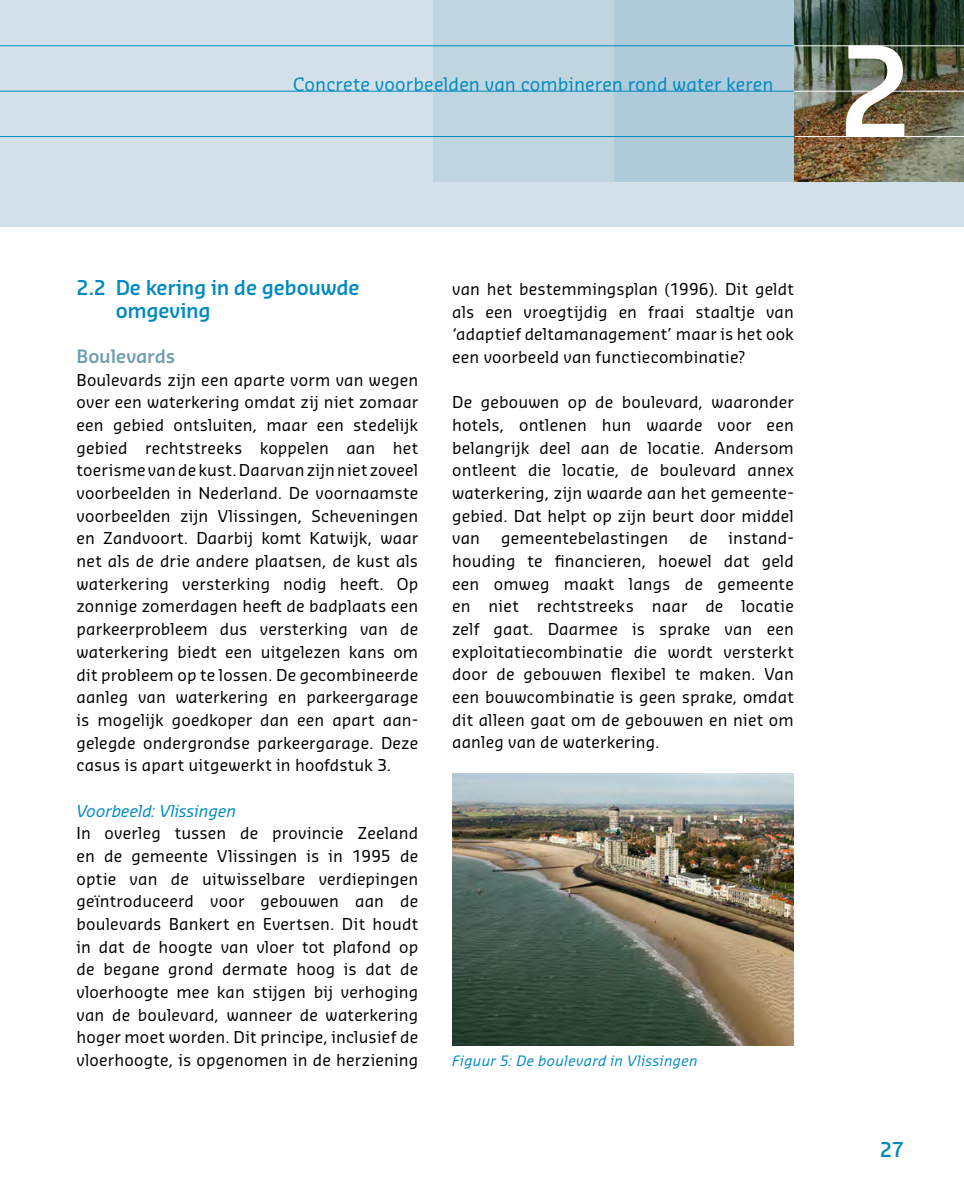
<style>
.page{position:relative;width:964px;height:1191px;background:#fff}
.page>*{position:absolute;margin:0;border:0;box-sizing:border-box;transform-origin:0 0}
.t1{font:600 122px "Sansa Pro";color:#fff}
.t2{font:600 20px/22.6px "Sansa Pro";letter-spacing:-.015em;color:#008abe}
.t3{font:18px "Sansa Pro";letter-spacing:.01em;color:#008abe}
.t4{font:600 18px "Sansa Pro";letter-spacing:-.005em;color:#6f9cb1}
.t5{font:16px/22.6px "Sansa Pro";letter-spacing:.01em;color:#000;text-align:justify}
.t6{font:italic 16px "Sansa Pro";color:#008abe}
.t7{font:italic 14px "Sansa Pro";letter-spacing:.025em;color:#008abe}
</style>
<div class="page">
<div style="left:0;top:0;width:964px;height:227px;background:#d2e1e9"></div>
<img style="left:794px;top:137px;width:170px;height:44px">
<img style="left:794px;top:46px;width:170px;height:45px">
<img style="left:794px;top:92px;width:170px;height:45px">
<svg style="left:794px;top:0;width:170px;height:45px;background:#253d2f"></svg>
<div style="left:613px;top:0;width:181px;height:181px;background:#afcad8"></div>
<div style="left:433px;top:0;width:180px;height:181px;background:#bfd5e0"></div>
<hr style="left:0;top:45px;width:794px;height:1px;background:#008abe">
<hr style="left:0;top:91px;width:794px;height:1px;background:#008abe">
<hr style="left:0;top:136px;width:794px;height:1px;background:#008abe">
<hr style="left:794px;top:45px;width:170px;height:1px;background:#fff">
<hr style="left:794px;top:91px;width:170px;height:1px;background:#fff">
<hr style="left:795px;top:136px;width:169px;height:1px;background:#fff">
<img style="left:452px;top:773px;width:342px;height:272px">
<p class="t3" style="left:293px;top:72px;width:482px">Concrete voorbeelden van combineren rond water keren</p>
<h1 class="t1" style="left:837px;top:11px;width:78px">2</h1>
<p class="t2" style="left:116px;top:275px;width:245px;text-indent:-39px">2.2 De kering in de gebouwde omgeving</p>
<p class="t4" style="left:77px;top:344px;width:100px">Boulevards</p>
<p class="t5" style="left:77px;top:368px;width:343px">Boulevards zijn een aparte vorm van wegen over een waterkering omdat zij niet zomaar een gebied ontsluiten, maar een stedelijk gebied rechtstreeks koppelen aan het toerisme van de kust. Daarvan zijn niet zoveel voorbeelden in Nederland. De voornaamste voorbeelden zijn Vlissingen, Scheveningen en Zandvoort. Daarbij komt Katwijk, waar net als de drie andere plaatsen, de kust als waterkering versterking nodig heeft. Op zonnige zomerdagen heeft de badplaats een parkeerprobleem dus versterking van de waterkering biedt een uitgelezen kans om dit probleem op te lossen. De gecombineerde aanleg van waterkering en parkeergarage is mogelijk goedkoper dan een apart aan&shy;gelegde ondergrondse parkeergarage. Deze casus is apart uitgewerkt in hoofdstuk 3.</p>
<p class="t6" style="left:77px;top:800px;width:161px">Voorbeeld: Vlissingen</p>
<p class="t5" style="left:77px;top:821px;width:343px">In overleg tussen de provincie Zeeland en de gemeente Vlissingen is in 1995 de optie van de uitwisselbare verdiepingen geïntroduceerd voor gebouwen aan de boulevards Bankert en Evertsen. Dit houdt in dat de hoogte van vloer tot plafond op de begane grond dermate hoog is dat de vloerhoogte mee kan stijgen bij verhoging van de boulevard, wanneer de waterkering hoger moet worden. Dit principe, inclusief de vloerhoogte, is opgenomen in de herziening</p>
<p class="t5" style="left:452px;top:277px;width:343px">van het bestemmingsplan (1996). Dit geldt als een vroegtijdig en fraai staaltje van ‘adaptief deltamanagement’ maar is het ook een voorbeeld van functiecombinatie?</p>
<p class="t5" style="left:452px;top:390px;width:343px">De gebouwen op de boulevard, waaronder hotels, ontlenen hun waarde voor een belangrijk deel aan de locatie. Andersom ontleent die locatie, de boulevard annex waterkering, zijn waarde aan het gemeente&shy;gebied. Dat helpt op zijn beurt door middel van</p>
<p class="t5" style="left:452px;top:526px;width:343px;text-indent:276px">instand&shy;houding te financieren, hoewel dat geld een omweg maakt langs de gemeente en niet rechtstreeks naar de locatie zelf gaat. Daarmee is sprake van een exploitatiecombinatie die wordt versterkt door de gebouwen flexibel te maken. Van een bouwcombinatie is geen sprake, omdat dit alleen gaat om de gebouwen en niet om aanleg van de waterkering.</p>
<p class="t5" style="left:501px;top:526px;width:169px">gemeentebelastingen</p>
<p class="t5" style="left:689px;top:526px;width:20px">de</p>
<p class="t7" style="left:452px;top:1051px;width:247px">Figuur 5: De boulevard in Vlissingen</p>
<p class="t2" style="left:880px;top:1137px;width:26px">27</p>
</div>
